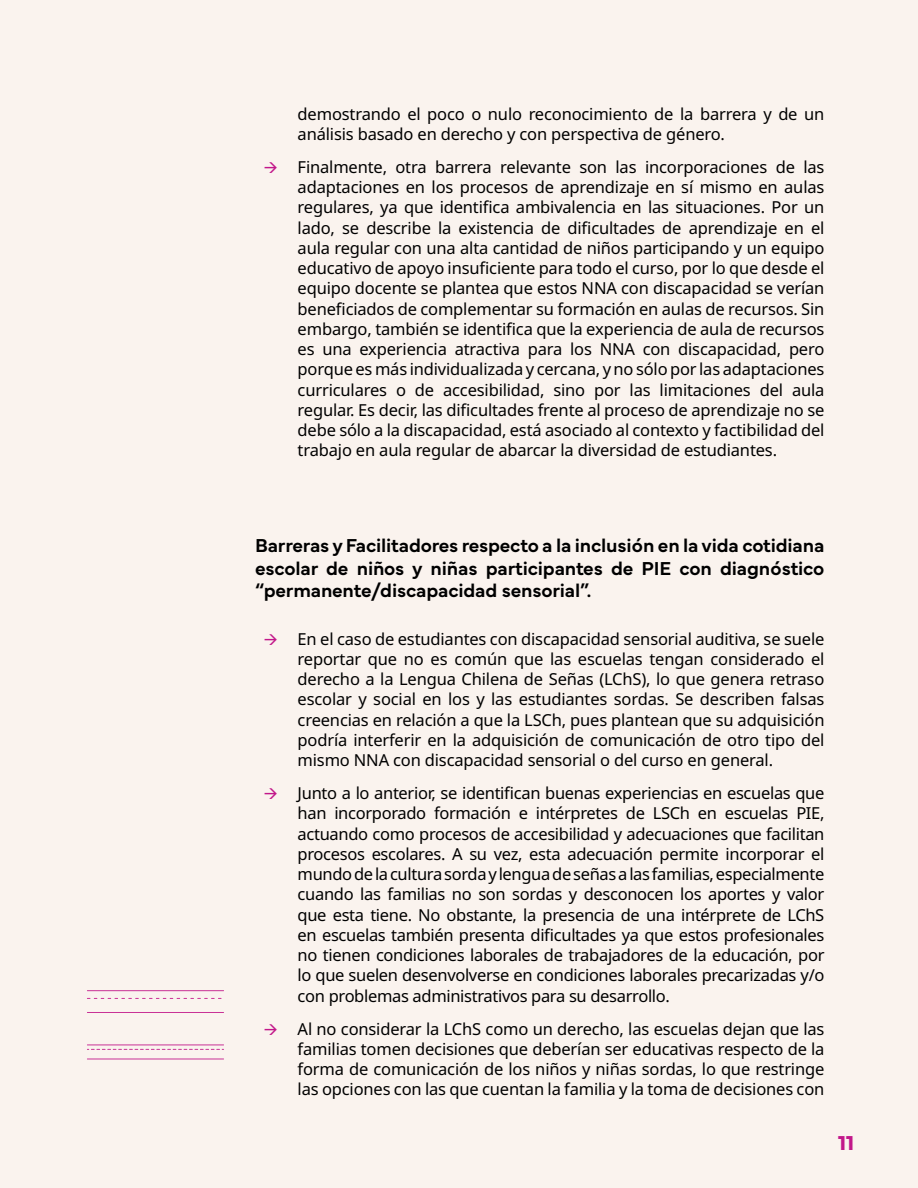
<style>
.page{position:relative;width:918px;height:1188px;background:#faf2ed}
.page>*{position:absolute;margin:0;border:0;box-sizing:border-box;transform-origin:0 0}
.t1{font:700 21px "Mundial";color:#c2178a}
.bajada_titulo{font:600 19.5px/22.5px "Mundial";letter-spacing:-.01em;color:#000;text-align:justify}
.t2{font:16.5px/20.2px "Noto Sans";letter-spacing:-.01em;color:#000;text-align:justify}
</style>
<div class="page">
<hr style="left:87px;top:1012px;width:137px;height:1px;background:#c2178a">
<svg style="left:87px;top:998px;width:135px;height:1px"></svg>
<hr style="left:87px;top:1059px;width:137px;height:1px;background:#c2178a">
<hr style="left:87px;top:1045px;width:137px;height:1px;background:#c2178a">
<svg style="left:87px;top:1049px;width:137px;height:1px"></svg>
<hr style="left:87px;top:990px;width:137px;height:1px;background:#c2178a">
<p class="t2" style="left:298px;top:104px;width:528px">demostrando el poco o nulo reconocimiento de la barrera y de un análisis basado en derecho y con perspectiva de género.</p>
<p class="t2" style="left:298px;top:157px;width:528px">Finalmente, otra barrera relevante son las incorporaciones de las adaptaciones en los procesos de aprendizaje en sí mismo en aulas regulares, ya que identifica ambivalencia en las situaciones. Por un lado, se describe la existencia de dificultades de aprendizaje en el aula regular con una alta cantidad de niños participando y un equipo educativo de apoyo insuficiente para todo el curso, por lo que desde el equipo docente se plantea que estos NNA con discapacidad se verían beneficiados de complementar su formación en aulas de recursos. Sin embargo, también se identifica que la experiencia de aula de recursos es una experiencia atractiva para los NNA con discapacidad, pero porque es más individualizada y cercana, y no sólo por las adaptaciones curriculares o de accesibilidad, sino por las limitaciones del aula regular. Es decir, las dificultades frente al proceso de aprendizaje no se debe sólo a la discapacidad, está asociado al contexto y factibilidad del trabajo en aula regular de abarcar la diversidad de estudiantes.</p>
<p class="bajada_titulo" style="left:255px;top:533px;width:571px">Barreras y Facilitadores respecto a la inclusión en la vida cotidiana escolar de niños y niñas participantes de PIE con diagnóstico “permanente/discapacidad sensorial”.</p>
<p class="t2" style="left:298px;top:629px;width:528px">En el caso de estudiantes con discapacidad sensorial auditiva, se suele reportar que no es común que las escuelas tengan considerado el derecho a la Lengua Chilena de Señas (LChS), lo que genera retraso escolar y social en los y las estudiantes sordas. Se describen falsas creencias en relación a que la LSCh, pues plantean que su adquisición podría interferir en la adquisición de comunicación de otro tipo del mismo NNA con discapacidad sensorial o del curso en general.</p>
<p class="t2" style="left:298px;top:783px;width:528px">Junto a lo anterior, se identifican buenas experiencias en escuelas que han incorporado formación e intérpretes de LSCh en escuelas PIE, actuando como procesos de accesibilidad y adecuaciones que facilitan procesos escolares. A su vez, esta adecuación permite incorporar el mundo de la cultura sorda y lengua de señas a las familias, especialmente cuando las familias no son sordas y desconocen los aportes y valor que esta tiene. No obstante, la presencia de una intérprete de LChS en escuelas también presenta dificultades ya que estos profesionales no tienen condiciones laborales de trabajadores de la educación, por lo que suelen desenvolverse en condiciones laborales precarizadas y/o con problemas administrativos para su desarrollo.</p>
<p class="t2" style="left:298px;top:1019px;width:528px">Al no considerar la LChS como un derecho, las escuelas dejan que las familias tomen decisiones que deberían ser educativas respecto de la forma de comunicación de los niños y niñas sordas, lo que restringe las opciones con las que cuentan la familia y la toma de decisiones con</p>
<p class="t1" style="left:838px;top:1126px;width:18px">11</p>
</div>
